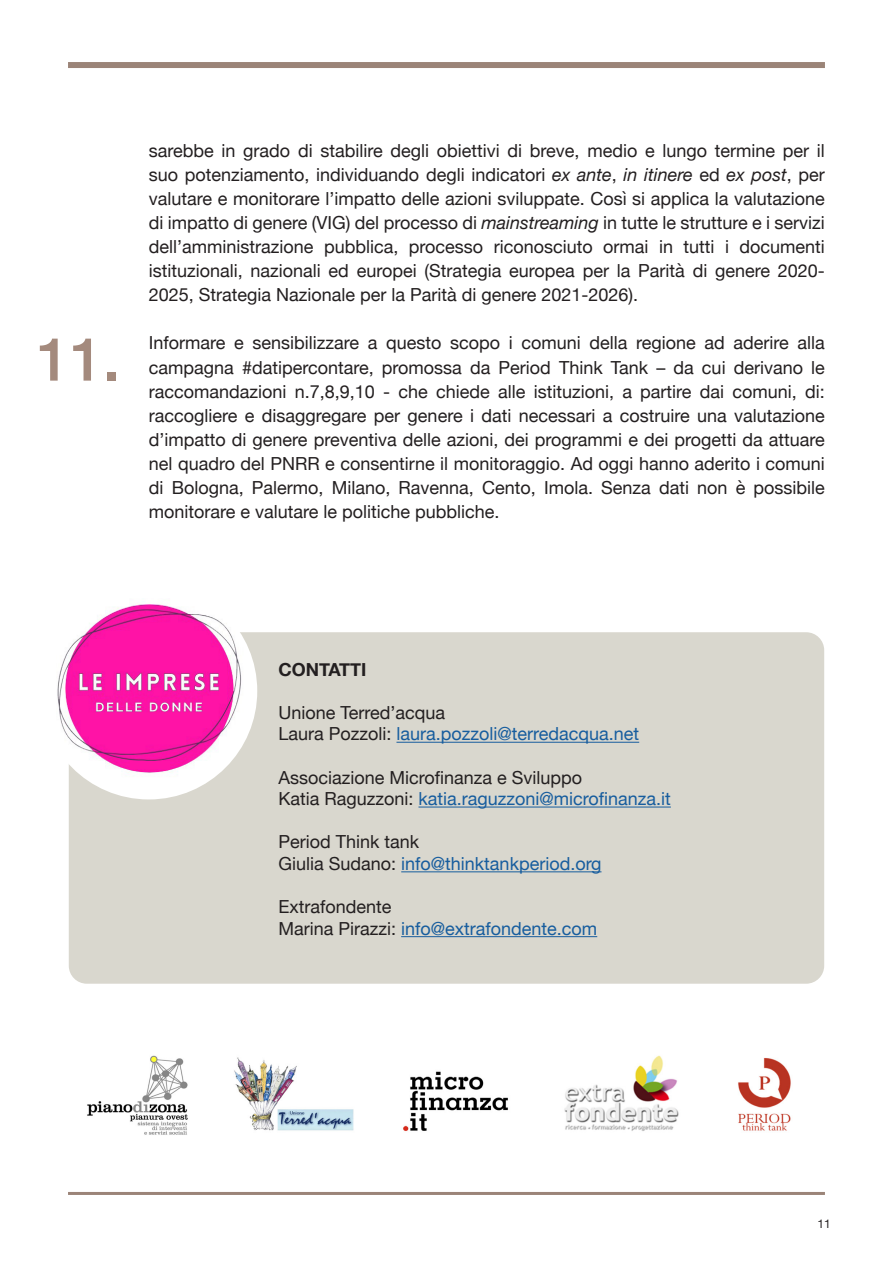
<style>
.page{position:relative;width:893px;height:1263px;background:#fff}
.page>*{position:absolute;margin:0;border:0;box-sizing:border-box;transform-origin:0 0}
.t1{font:500 60px "Helvetica Neue";color:#a48a7d}
.t2{font:18px/24px "Helvetica Neue";color:#231f20;text-align:justify}
.t3{font:18px "Helvetica Neue";color:#175d9e}
.t4{font:700 18px "Helvetica Neue";color:#231f20}
.t5{font:12px "Helvetica Neue";color:#231f20}
.s1{font-style:italic}
.s2{color:#231f20}
.s3{color:#175d9e}
</style>
<div class="page">
<div style="left:68px;top:62px;width:757px;height:6px;background:#9b8478"></div>
<hr style="left:68px;top:1192px;width:757px;height:3px;background:#9b8478">
<img style="left:87px;top:1055px;width:704px;height:80px">
<div style="left:69px;top:632px;width:755px;height:352px;background:#d9d7ce;border-radius:18px"></div>
<img style="left:40px;top:583px;width:217px;height:216px;border-radius:108px">
<hr style="left:396px;top:742px;width:243px;height:1px;background:#175d9e">
<hr style="left:418px;top:806px;width:253px;height:1px;background:#175d9e">
<hr style="left:401px;top:871px;width:200px;height:1px;background:#175d9e">
<hr style="left:401px;top:936px;width:196px;height:1px;background:#175d9e">
<p class="t1" style="left:37px;top:311px;width:85px">11.</p>
<p class="t2" style="left:149px;top:140px;width:678px">sarebbe in grado di stabilire degli obiettivi di breve, medio e lungo termine per il suo potenziamento, individuando degli indicatori <span class="s1">ex ante</span>, <span class="s1">in itinere</span> ed <span class="s1">ex post</span>, per valutare e monitorare l’impatto delle azioni sviluppate. Così si applica la valutazione di impatto di genere (VIG) del processo di <span class="s1">mainstreaming</span> in tutte le strutture e i servizi dell’amministrazione pubblica, processo riconosciuto ormai in tutti i documenti istituzionali, nazionali ed europei (Strategia europea per la Parità di genere 2020- 2025, Strategia Nazionale per la Parità di genere 2021-2026).</p>
<p class="t2" style="left:149px;top:332px;width:678px">Informare e sensibilizzare a questo scopo i comuni della regione ad aderire alla campagna #datipercontare, promossa da Period Think Tank – da cui derivano le raccomandazioni n.7,8,9,10 - che chiede alle istituzioni, a partire dai comuni, di: raccogliere e disaggregare per genere i dati necessari a costruire una valutazione d’impatto di genere preventiva delle azioni, dei programmi e dei progetti da attuare nel quadro del PNRR e consentirne il monitoraggio. Ad oggi hanno aderito i comuni di Bologna, Palermo, Milano, Ravenna, Cento, Imola. Senza dati non è possibile monitorare e valutare le politiche pubbliche.</p>
<p class="t4" style="left:279px;top:655px;width:90px">CONTATTI</p>
<p class="t2" style="left:279px;top:701px;width:168px">Unione Terred’acqua</p>
<p class="t3" style="left:279px;top:721px;width:362px"><span class="s2">Laura Pozzoli:</span> laura.pozzoli@terredacqua.net</p>
<p class="t2" style="left:279px;top:766px;width:305px">Associazione Microfinanza e Sviluppo</p>
<p class="t3" style="left:279px;top:786px;width:394px"><span class="s2">Katia Raguzzoni:</span> katia.raguzzoni@microfinanza.it</p>
<p class="t2" style="left:279px;top:832px;width:324px;line-height:21.6px">Period Think tank<br>Giulia Sudano: <span class="s3">info@thinktankperiod.org</span></p>
<p class="t2" style="left:279px;top:897px;width:320px;line-height:21.6px">Extrafondente<br>Marina Pirazzi: <span class="s3">info@extrafondente.com</span></p>
<p class="t5" style="left:817px;top:1215px;width:15px">11</p>
</div>
